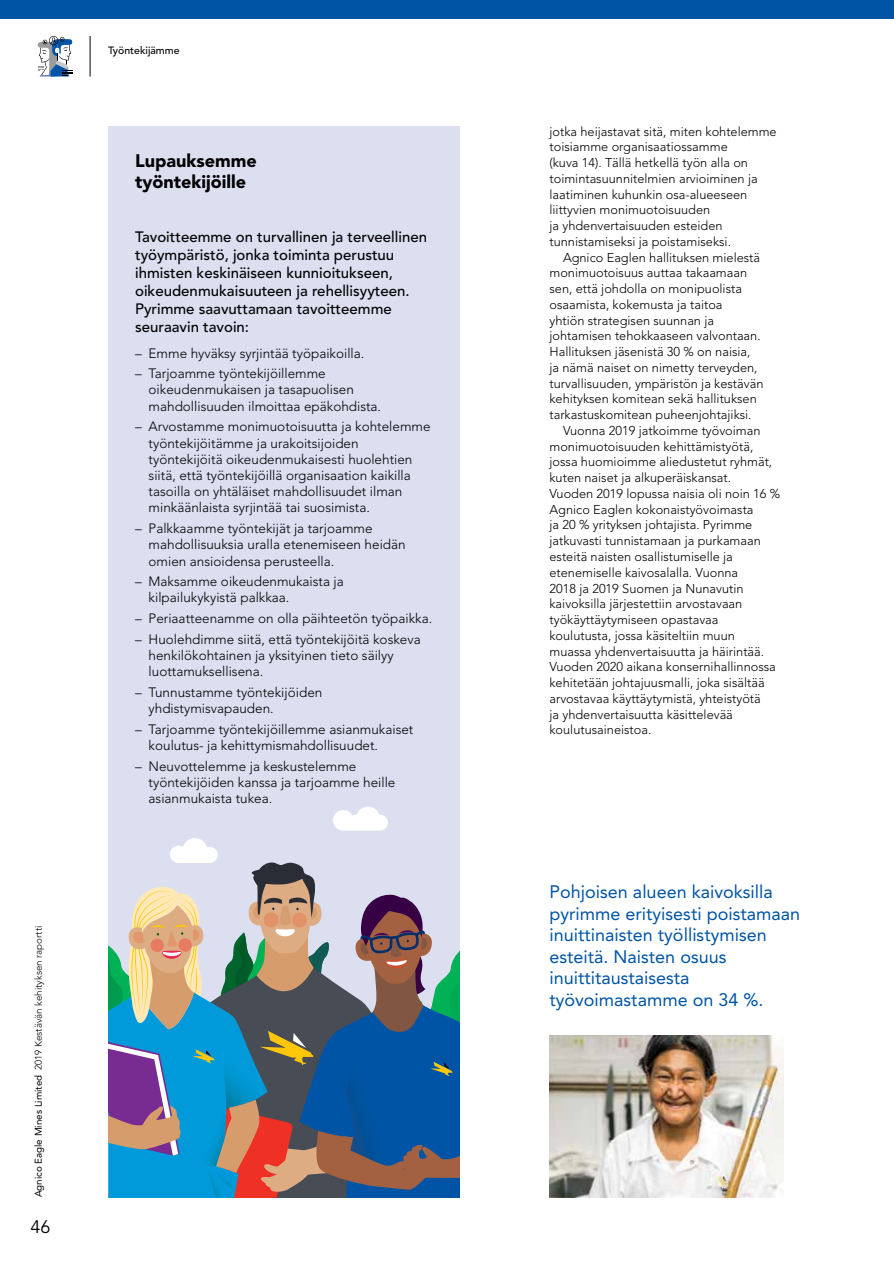
<style>
.page{position:relative;width:894px;height:1263px;background:#fff}
.page>*{position:absolute;margin:0;border:0;box-sizing:border-box;transform-origin:0 0}
.t1{font:18px/21.6px "Avenir LT Std";color:#0054a6}
.t2{font:900 18px/21.6px "Avenir LT Std";color:#000}
.t3{font:18px "Avenir LT Std";color:#000}
.t4{font:500 15px/18px "Avenir LT Std";color:#000}
.t5{font:300 13.5px/16.2px "Avenir LT Std";color:#000}
.t6{font:300 12.75px/15.8px "Avenir LT Std";color:#000}
.t7{font:500 10.5px "Avenir LT Std";color:#000}
.t8{font:300 9.75px "Avenir LT Std";color:#000}
.s1{font-weight:400}
</style>
<div class="page">
<svg style="left:38px;top:36px;width:34px;height:40px"></svg>
<div style="left:0;top:0;width:893px;height:18px;background:#0054a6"></div>
<img style="left:549px;top:1035px;width:234px;height:162px">
<div style="left:108px;top:126px;width:351px;height:1071px;background:#dbdff0"></div>
<svg style="left:108px;top:838px;width:351px;height:359px"></svg>
<svg style="left:333px;top:807px;width:55px;height:23px"></svg>
<hr style="left:90px;top:36px;width:1px;height:41px;background:#000">
<p class="t8" style="left:33px;top:1197px;width:273px;rotate:-90deg"><span class="s1">Agnico Eagle Mines Limited</span> 2019 Kestävän kehityksen raportti</p>
<h1 class="t3" style="left:30px;top:1216px;width:22px">46</h1>
<p class="t7" style="left:108px;top:44px;width:73px">Työntekijämme</p>
<h1 class="t2" style="left:135px;top:149px;width:123px">Lupauksemme työntekijöille</h1>
<p class="t4" style="left:135px;top:228px;width:293px">Tavoitteemme on turvallinen ja terveellinen työympäristö, jonka toiminta perustuu ihmisten keskinäiseen kunnioitukseen, oikeudenmukaisuuteen ja rehellisyyteen.<br>Pyrimme saavuttamaan tavoitteemme seuraavin tavoin:</p>
<p class="t5" style="left:135px;top:345px;width:231px">– Emme hyväksy syrjintää työpaikoilla.</p>
<p class="t5" style="left:148px;top:365px;width:234px;text-indent:-14px">– Tarjoamme työntekijöillemme oikeudenmukaisen ja tasapuolisen mahdollisuuden ilmoittaa epäkohdista.</p>
<p class="t5" style="left:148px;top:418px;width:283px;text-indent:-14px">– Arvostamme monimuotoisuutta ja kohtelemme työntekijöitämme ja urakoitsijoiden työntekijöitä oikeudenmukaisesti huolehtien siitä, että työntekijöillä organisaation kaikilla tasoilla on yhtäläiset mahdollisuudet ilman minkäänlaista syrjintää tai suosimista.</p>
<p class="t5" style="left:148px;top:520px;width:258px;text-indent:-14px">– Palkkaamme työntekijät ja tarjoamme mahdollisuuksia uralla etenemiseen heidän omien ansioidensa perusteella.</p>
<p class="t5" style="left:148px;top:573px;width:197px;text-indent:-14px">– Maksamme oikeudenmukaista ja kilpailukykyistä palkkaa.</p>
<p class="t5" style="left:135px;top:610px;width:298px">– Periaatteenamme on olla päihteetön työpaikka.</p>
<p class="t5" style="left:148px;top:631px;width:273px;text-indent:-14px">– Huolehdimme siitä, että työntekijöitä koskeva henkilökohtainen ja yksityinen tieto säilyy luottamuksellisena.</p>
<p class="t5" style="left:148px;top:684px;width:175px;text-indent:-14px">– Tunnustamme työntekijöiden yhdistymisvapauden.</p>
<p class="t5" style="left:148px;top:721px;width:266px;text-indent:-14px">– Tarjoamme työntekijöillemme asianmukaiset koulutus- ja kehittymismahdollisuudet.</p>
<p class="t5" style="left:148px;top:758px;width:248px;text-indent:-14px">– Neuvottelemme ja keskustelemme työntekijöiden kanssa ja tarjoamme heille asianmukaista tukea.</p>
<p class="t6" style="left:549px;top:123px;width:228px">jotka heijastavat sitä, miten kohtelemme toisiamme organisaatiossamme<br>(kuva 14). Tällä hetkellä työn alla on toimintasuunnitelmien arvioiminen ja laatiminen kuhunkin osa-alueeseen liittyvien monimuotoisuuden<br>ja yhdenvertaisuuden esteiden tunnistamiseksi ja poistamiseksi.</p>
<p class="t6" style="left:563px;top:249px;width:198px">Agnico Eaglen hallituksen mielestä</p>
<p class="t6" style="left:549px;top:265px;width:199px">monimuotoisuus auttaa takaamaan</p>
<p class="t6" style="left:549px;top:281px;width:194px">sen, että johdolla on monipuolista</p>
<p class="t6" style="left:549px;top:297px;width:174px">osaamista, kokemusta ja taitoa</p>
<p class="t6" style="left:549px;top:312px;width:166px">yhtiön strategisen suunnan ja</p>
<p class="t6" style="left:549px;top:328px;width:212px">johtamisen tehokkaaseen valvontaan.</p>
<p class="t6" style="left:549px;top:344px;width:202px">Hallituksen jäsenistä 30 % on naisia,</p>
<p class="t6" style="left:549px;top:360px;width:209px">ja nämä naiset on nimetty terveyden,</p>
<p class="t6" style="left:549px;top:375px;width:215px">turvallisuuden, ympäristön ja kestävän</p>
<p class="t6" style="left:549px;top:391px;width:209px">kehityksen komitean sekä hallituksen</p>
<p class="t6" style="left:549px;top:407px;width:203px">tarkastuskomitean puheenjohtajiksi.</p>
<p class="t6" style="left:563px;top:423px;width:199px">Vuonna 2019 jatkoimme työvoiman</p>
<p class="t6" style="left:549px;top:438px;width:205px">monimuotoisuuden kehittämistyötä,</p>
<p class="t6" style="left:549px;top:454px;width:224px">jossa huomioimme aliedustetut ryhmät,</p>
<p class="t6" style="left:549px;top:470px;width:183px">kuten naiset ja alkuperäiskansat.</p>
<p class="t6" style="left:549px;top:486px;width:232px">Vuoden 2019 lopussa naisia oli noin 16 %</p>
<p class="t6" style="left:549px;top:501px;width:205px">Agnico Eaglen kokonaistyövoimasta</p>
<p class="t6" style="left:549px;top:517px;width:204px">ja 20 % yrityksen johtajista. Pyrimme</p>
<p class="t6" style="left:549px;top:533px;width:213px">jatkuvasti tunnistamaan ja purkamaan</p>
<p class="t6" style="left:549px;top:549px;width:185px">esteitä naisten osallistumiselle ja</p>
<p class="t6" style="left:549px;top:564px;width:190px">etenemiselle kaivosalalla. Vuonna</p>
<p class="t6" style="left:549px;top:580px;width:195px">2018 ja 2019 Suomen ja Nunavutin</p>
<p class="t6" style="left:549px;top:596px;width:194px">kaivoksilla järjestettiin arvostavaan</p>
<p class="t6" style="left:549px;top:612px;width:170px">työkäyttäytymiseen opastavaa</p>
<p class="t6" style="left:549px;top:627px;width:187px">koulutusta, jossa käsiteltiin muun</p>
<p class="t6" style="left:549px;top:643px;width:216px">muassa yhdenvertaisuutta ja häirintää.</p>
<p class="t6" style="left:549px;top:659px;width:228px">Vuoden 2020 aikana konsernihallinnossa</p>
<p class="t6" style="left:549px;top:675px;width:216px">kehitetään johtajuusmalli, joka sisältää</p>
<p class="t6" style="left:549px;top:690px;width:213px">arvostavaa käyttäytymistä, yhteistyötä</p>
<p class="t6" style="left:549px;top:706px;width:185px">ja yhdenvertaisuutta käsittelevää</p>
<p class="t6" style="left:549px;top:722px;width:103px">koulutusaineistoa.</p>
<h1 class="t1" style="left:549px;top:881px;width:252px">Pohjoisen alueen kaivoksilla pyrimme erityisesti poistamaan inuittinaisten työllistymisen esteitä. Naisten osuus inuittitaustaisesta työvoimastamme on 34 %.</h1>
</div>
